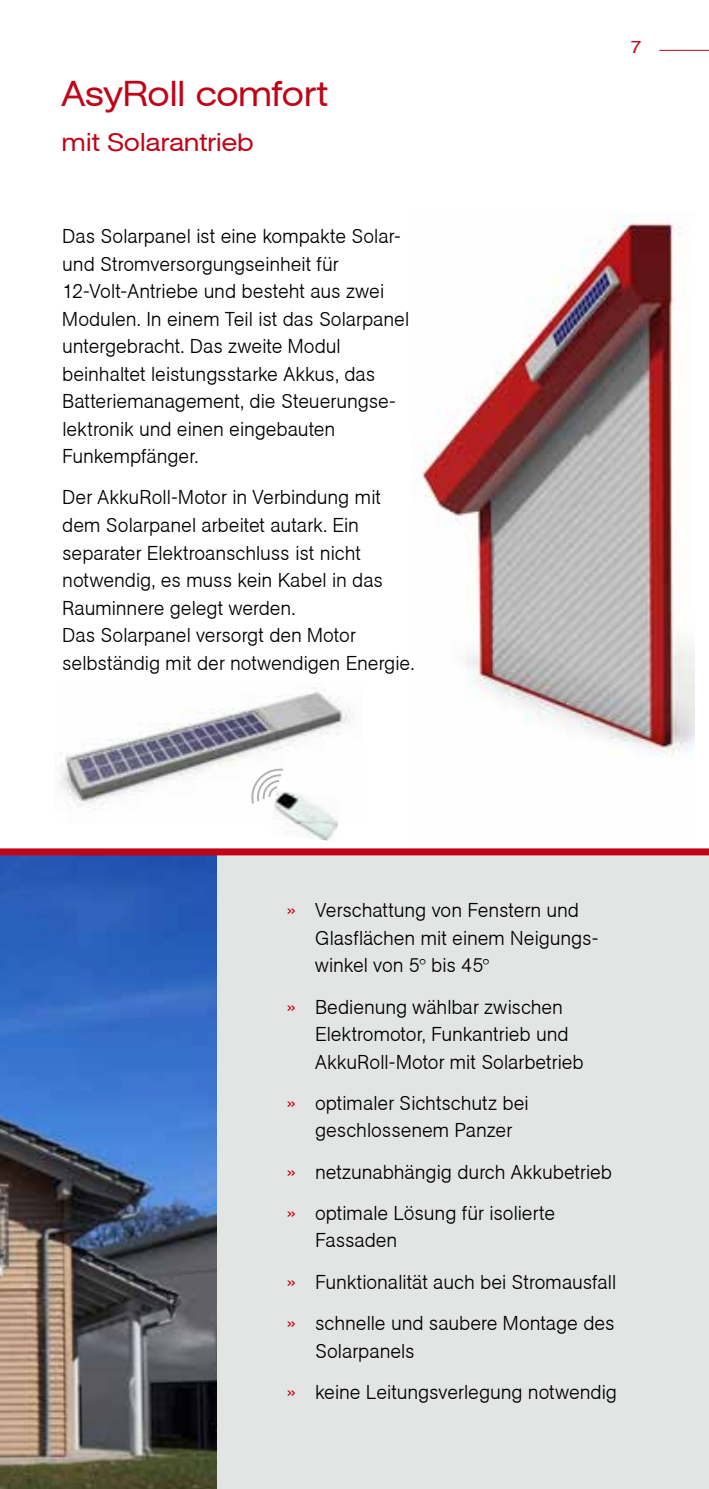
<style>
.page{position:relative;width:709px;height:1489px;background:#fff}
.page>*{position:absolute;margin:0;border:0;box-sizing:border-box;transform-origin:0 0}
.t1{font:35px "Agba Extended Normal";color:#c00418}
.t2{font:25px "Agba Extended Normal";letter-spacing:.01em;color:#c00418}
.t3{font:700 20px/27.5px "Agba Small";letter-spacing:.01em;color:#000}
.t4{font:17.5px "Agba Extended Normal";color:#c00418}
.s1{color:#c00418}
</style>
<div class="page">
<hr style="left:659px;top:50px;width:50px;height:1px;background:#c00418">
<div style="left:216px;top:855px;width:493px;height:633px;background:#e3e4e4"></div>
<img style="left:0;top:855px;width:216px;height:633px">
<div style="left:0;top:848px;width:709px;height:7px;background:#c00418"></div>
<img style="left:411px;top:212px;width:283px;height:545px">
<img style="left:60px;top:687px;width:290px;height:123px">
<img style="left:271px;top:790px;width:68px;height:51px">
<svg style="left:250px;top:768px;width:35px;height:37px"></svg>
<h1 class="t1" style="left:63px;top:73px;width:267px">AsyRoll comfort</h1>
<p class="t2" style="left:63px;top:127px;width:193px">mit Solarantrieb</p>
<p class="t3" style="left:63px;top:222px;width:348px">Das Solarpanel ist eine kompakte Solar&shy;und Stromversorgungseinheit für 12-Volt-Antriebe und besteht aus zwei Modulen. In einem Teil ist das Solarpanel untergebracht. Das zweite Modul beinhaltet leistungsstarke Akkus, das Batteriemanagement, die Steuerungse&shy;lektronik und einen eingebauten Funkempfänger.</p>
<p class="t3" style="left:63px;top:483px;width:353px">Der AkkuRoll-Motor in Verbindung mit dem Solarpanel arbeitet autark. Ein separater Elektroanschluss ist nicht notwendig, es muss kein Kabel in das Rauminnere gelegt werden.<br>Das Solarpanel versorgt den Motor selbständig mit der notwendigen Energie.</p>
<p class="t4" style="left:631px;top:37px;width:12px">7</p>
<p class="t3" style="left:315px;top:896px;width:283px;text-indent:-28px"><span class="s1">»</span> Verschattung von Fenstern und<br>Glasflächen mit einem Neigungs&shy;winkel von 5° bis 45°</p>
<p class="t3" style="left:315px;top:992px;width:270px;text-indent:-28px"><span class="s1">»</span> Bedienung wählbar zwischen<br>Elektromotor, Funkantrieb und<br>AkkuRoll-Motor mit Solarbetrieb</p>
<p class="t3" style="left:287px;top:1088px;width:243px;text-align:center"><span class="s1">»</span> optimaler Sichtschutz bei geschlossenem Panzer</p>
<p class="t3" style="left:287px;top:1150px;width:326px;line-height:41.2px"><span class="s1">»</span> netzunabhängig durch Akkubetrieb <span class="s1">»</span> optimale Lösung für isolierte</p>
<p class="t3" style="left:287px;top:1219px;width:330px;line-height:41.2px;text-indent:28px">Fassaden<br><span class="s1">»</span> Funktionalität auch bei Stromausfall <span class="s1">»</span> schnelle und saubere Montage des</p>
<p class="t3" style="left:287px;top:1329px;width:331px;line-height:41.2px;text-indent:28px">Solarpanels<br><span class="s1">»</span> keine Leitungsverlegung notwendig</p>
</div>
